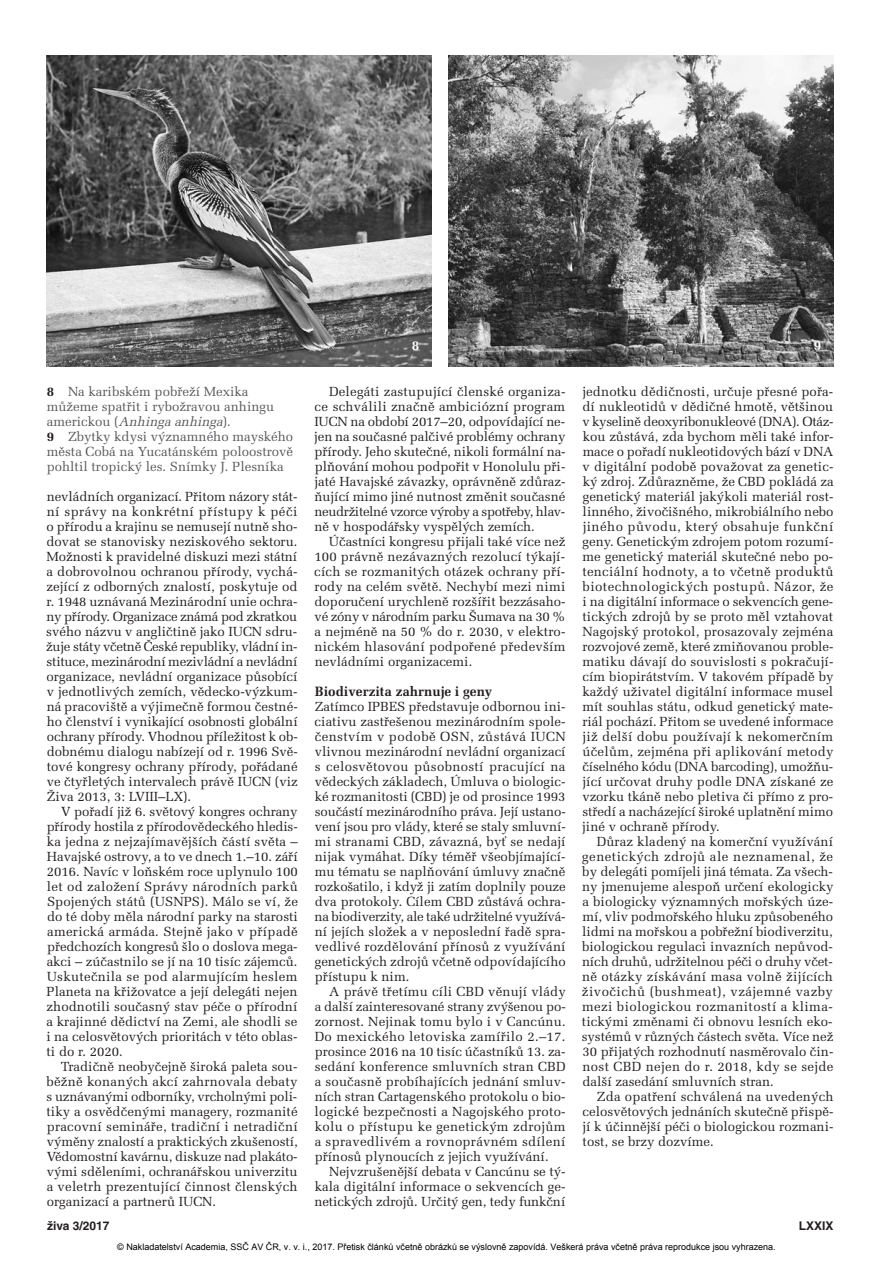
<style>
.page{position:relative;width:893px;height:1263px;background:#fff}
.page>*{position:absolute;margin:0;border:0;box-sizing:border-box;transform-origin:0 0}
.t1{font:700 13.5px "Melior CE";color:#231f20}
.t2{font:700 13.5px "Melior CE";color:#fff}
.t3{font:13.2px/15px "Melior CE";color:#231f20;text-align:justify}
.t4{font:13.2px/15px "Melior CE";color:#57585a}
.t5{font:700 12px "Helvetica CE";color:#231f20}
.t6{font:9px "Arial";color:#000}
.s1{font-weight:700;color:#231f20}
.s2{font-style:italic}
</style>
<div class="page">
<img style="left:449px;top:55px;width:384px;height:311px">
<img style="left:47px;top:55px;width:385px;height:311px">
<p class="t4" style="left:47px;top:386px;width:248px"><span class="s1">8</span> Na karibském pobřeží Mexika můžeme spatřit i rybožravou anhingu<br>a m e r i c k o u ( <span class="s2">Anhinga anhinga</span>) .<br><span class="s1">9</span> Zbytky kdysi významného mayského města Cobá na Yucatánském poloostrově pohltil tropický les. Snímky J. Plesníka</p>
<p class="t3" style="left:46px;top:491px;width:253px">nevládních organizací. Přitom názory stát&shy;ní správy na konkrétní přístupy k péči o přírodu a krajinu se nemusejí nutně sho&shy;dovat se stanovisky neziskového sektoru.<br>Možnosti k pravidelné diskuzi mezi státní a dobrovolnou ochranou přírody, vychá&shy;zející z odborných znalostí, poskytuje od r. 1948 uznávaná Mezinárodní unie ochra&shy;ny přírody. Organizace známá pod zkratkou svého názvu v angličtině jako IUCN sdru&shy;žuje státy včetně České republiky, vládní in - stituce, mezinárodní mezivládní a nevládní organizace, nevládní organizace působící v jednotlivých zemích, vědecko-výzkum&shy;ná pracoviště a výjimečně formou čestné - ho členství i vynikající osobnosti globální ochrany přírody. Vhodnou příležitost k ob - dobnému dialogu nabízejí od r. 1996 Svě&shy;tové kongresy ochrany přírody, pořádané ve čtyřletých intervalech právě IUCN (viz Živa 2013, 3: LVIII–LX).</p>
<p class="t3" style="left:47px;top:806px;width:253px;text-indent:15px">V pořadí již 6. světový kongres ochrany přírody hostila z přírodovědeckého hledis - ka jedna z nejzajímavějších částí světa – Havajské ostrovy, a to ve dnech 1.–10. září 2016. Navíc v loňském roce uplynulo 100 let od založení Správy národních parků Spojených států (USNPS). Málo se ví, že do té doby měla národní parky na starosti americká armáda. Stejně jako v případě předchozích kongresů šlo o doslova mega&shy;akci – zúčastnilo se jí na 10 tisíc zájemců.<br>Uskutečnila se pod alarmujícím heslem Planeta na křižovatce a její delegáti nejen zhodnotili současný stav péče o přírodní a krajinné dědictví na Zemi, ale shodli se i na celosvětových prioritách v této oblas&shy;ti do r. 2020.</p>
<p class="t3" style="left:46px;top:1061px;width:253px;text-indent:14px">Tradičně neobyčejně široká paleta sou&shy;běžně konaných akcí zahrnovala debaty s uznávanými odborníky, vrcholnými poli&shy;tiky a osvědčenými managery, rozmanité pracovní semináře, tradiční i netradiční výměny znalostí a praktických zkušeností, Vědomostní kavárnu, diskuze nad plakáto - vými sděleními, ochranářskou univerzitu a veletrh prezentující činnost členských organizací a partnerů IUCN.</p>
<p class="t2" style="left:412px;top:341px;width:9px">8</p>
<p class="t2" style="left:814px;top:341px;width:9px">9</p>
<p class="t3" style="left:314px;top:386px;width:253px;text-indent:15px">Delegáti zastupující členské organiza&shy;ce schválili značně ambiciózní program IUCN na období 2017–20, odpovídající ne - jen na současné palčivé problémy ochrany přírody. Jeho skutečné, nikoli formální na - plňování mohou podpořit v Honolulu při&shy;jaté Havajské závazky, oprávněně zdůraz&shy;ňující mimo jiné nutnost změnit současné neudržitelné vzorce výroby a spotřeby, hlav&shy;ně v hospodářsky vyspělých zemích.</p>
<p class="t3" style="left:314px;top:536px;width:253px;text-indent:14px">Účastníci kongresu přijali také více než 100 právně nezávazných rezolucí týkají&shy;cích se rozmanitých otázek ochrany pří - rody na celém světě. Nechybí mezi nimi doporučení urychleně rozšířit bezzásaho&shy;vé zóny v národním parku Šumava na 30 % a nejméně na 50 % do r. 2030, v elektro&shy;nickém hlasování podpořené především nevládními organizacemi.</p>
<p class="t1" style="left:315px;top:687px;width:179px">Biodiverzita zahrnuje i geny</p>
<p class="t3" style="left:315px;top:701px;width:253px">Zatímco IPBES představuje odbornou ini&shy;ciativu zastřešenou mezinárodním spole&shy;čenstvím v podobě OSN, zůstává IUCN vlivnou mezinárodní nevládní organizací s celosvětovou působností pracující na vědeckých základech, Úmluva o biologic&shy;ké rozmanitosti (CBD) je od prosince 1993 součástí mezinárodního práva. Její ustano - vení jsou pro vlády, které se staly smluvní - mi stranami CBD, závazná, byť se nedají nijak vymáhat. Díky téměř všeobjímající&shy;mu tématu se naplňování úmluvy značně rozkošatilo, i když ji zatím doplnily pouze dva protokoly. Cílem CBD zůstává ochra&shy;na biodiverzity, ale také udržitelné využívá - ní jejích složek a v neposlední řadě spra&shy;vedlivé rozdělování přínosů z využívání genetických zdrojů včetně odpovídajícího přístupu k nim.</p>
<p class="t3" style="left:315px;top:986px;width:253px;text-indent:15px">A právě třetímu cíli CBD věnují vlády a další zainteresované strany zvýšenou po - zornost. Nejinak tomu bylo i v Cancúnu.<br>Do mexického letoviska zamířilo 2.–17. prosince 2016 na 10 tisíc účastníků 13. za - sedání konference smluvních stran CBD a současně probíhajících jednání smluv&shy;ních stran Cartagenského protokolu o bio&shy;logické bezpečnosti a Nagojského proto&shy;kolu o přístupu ke genetickým zdrojům a spravedlivém a rovnoprávném sdílení přínosů plynoucích z jejich využívání.</p>
<p class="t3" style="left:315px;top:1166px;width:253px;text-indent:15px">Nejvzrušenější debata v Cancúnu se tý - kala digitální informace o sekvencích ge - netických zdrojů. Určitý gen, tedy funkční</p>
<p class="t3" style="left:582px;top:386px;width:253px">jednotku dědičnosti, určuje přesné pořa&shy;dí nukleotidů v dědičné hmotě, většinou v kyselině deoxyribonukleové (DNA). Otáz&shy;kou zůstává, zda bychom měli také infor&shy;mace o pořadí nukleotidových bází v DNA v digitální podobě považovat za genetic&shy;ký zdroj. Zdůrazněme, že CBD pokládá za genetický materiál jakýkoli materiál rost&shy;linného, živočišného, mikrobiálního nebo jiného původu, který obsahuje funkční geny. Genetickým zdrojem potom rozumí&shy;me genetický materiál skutečné nebo po - tenciální hodnoty, a to včetně produktů biotechnologických postupů. Názor, že i na digitální informace o sekvencích gene - tických zdrojů by se proto měl vztahovat Nagojský protokol, prosazovaly zejména rozvojové země, které zmiňovanou proble&shy;matiku dávají do souvislosti s pokračují&shy;cím biopirátstvím. V takovém případě by každý uživatel digitální informace musel mít souhlas státu, odkud genetický mate&shy;riál pochází. Přitom se uvedené informace již delší dobu používají k nekomerčním účelům, zejména při aplikování metody číselného kódu (DNA barcoding), umožňu - jící určovat druhy podle DNA získané ze vzorku tkáně nebo pletiva či přímo z pro&shy;středí a nacházející široké uplatnění mimo jiné v ochraně přírody.</p>
<p class="t3" style="left:582px;top:836px;width:253px;text-indent:15px">Důraz kladený na komerční využívání genetických zdrojů ale neznamenal, že by delegáti pomíjeli jiná témata. Za všech&shy;ny jmenujeme alespoň určení ekologicky a biologicky významných mořských úze&shy;mí, vliv podmořského hluku způsobeného lidmi na mořskou a pobřežní biodiverzitu, biologickou regulaci invazních nepůvod&shy;ních druhů, udržitelnou péči o druhy včet&shy;ně otázky získávání masa volně žijících živočichů (bushmeat), vzájemné vazby mezi biologickou rozmanitostí a klima - tickými změnami či obnovu lesních eko&shy;systémů v různých částech světa. Více než 30 přijatých rozhodnutí nasměrovalo čin&shy;nost CBD nejen do r. 2018, kdy se sejde další zasedání smluvních stran.</p>
<p class="t3" style="left:583px;top:1091px;width:252px;text-indent:14px">Zda opatření schválená na uvedených celosvětových jednáních skutečně přispě&shy;jí k účinnější péči o biologickou rozmani&shy;tost, se brzy dozvíme.</p>
<p class="t5" style="left:47px;top:1221px;width:64px">živa 3/2017</p>
<p class="t5" style="left:799px;top:1221px;width:36px">LXXIX</p>
<p class="t6" style="left:117px;top:1241px;width:660px">© Nakladatelství Academia, SSČ AV ČR, v. v. i., 2017. Přetisk článků včetně obrázků se výslovně zapovídá. Veškerá práva včetně práva reprodukce jsou vyhrazena.</p>
</div>
